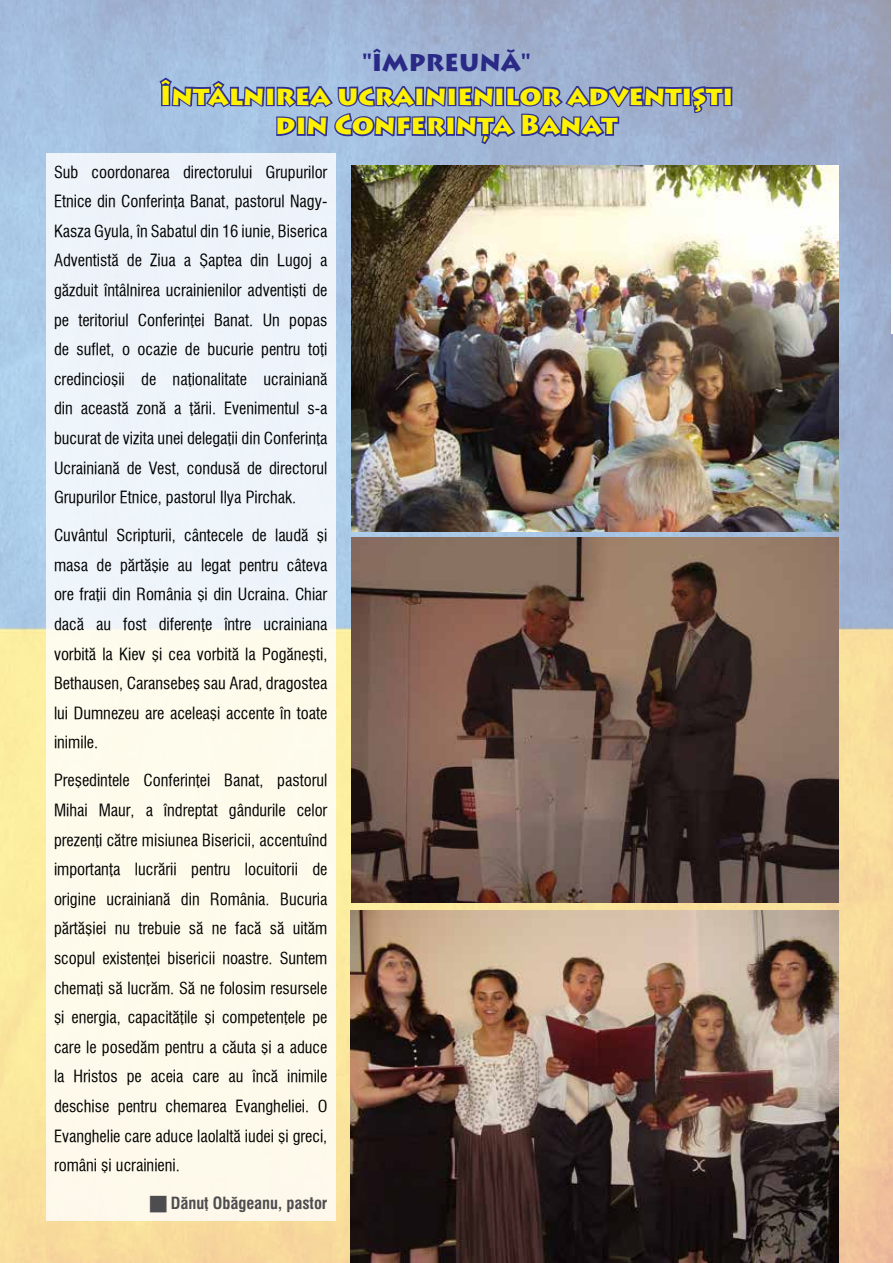
<style>
.page{position:relative;width:893px;height:1263px;background:#fff}
.page>*{position:absolute;margin:0;border:0;box-sizing:border-box;transform-origin:0 0}
.t1{font:900 27px/29.7px "Lithos Pro";color:#fff200;text-align:center}
.t2{font:900 24px "Lithos Pro";color:#2a2a86}
.t3{font:16.5px/29.5px "Geneva Narrow";color:#000;text-align:justify}
.t4{font:700 16.5px "Geneva Narrow";color:#4d4d4f}
</style>
<div class="page">
<img style="left:0;top:0;width:893px;height:1263px">
<img style="left:351px;top:165px;width:488px;height:366px">
<img style="left:351px;top:537px;width:488px;height:366px">
<img style="left:351px;top:910px;width:488px;height:353px">
<svg style="left:157px;top:76px;width:577px;height:70px;background:#8293c5"></svg>
<div style="left:46px;top:153px;width:289px;height:1068px;background:linear-gradient(to right,#f7f8f2,#f7f7f2)"></div>
<hr style="left:892px;top:0;width:1px;height:334px;background:#fff">
<svg style="left:150px;top:1196px;width:17px;height:16px"></svg>
<h2 class="t2" style="left:362px;top:47px;width:170px">"Împreună"</h2>
<h1 class="t1" style="left:160px;top:81px;width:575px">Întâlnirea ucrainienilor adventişti din Conferinţa Banat</h1>
<p class="t3" style="left:54px;top:157px;width:275px">Sub coordonarea directorului Grupurilor Etnice din Conferinţa Banat, pastorul Nagy-Kasza Gyula, în Sabatul din 16 iunie, Biserica Adventistă de Ziua a Şaptea din Lugoj a găzduit întâlnirea ucrainienilor adventişti de pe teritoriul Conferinţei Banat. Un popas de suflet, o ocazie de bucurie pentru toţi credincioşii de naţionalitate ucrainiană din această zonă a ţării. Evenimentul s-a bucurat de vizita unei delegaţii din Conferinţa Ucrainiană de Vest, condusă de directorul Grupurilor Etnice, pastorul Ilya Pirchak.</p>
<p class="t3" style="left:54px;top:520px;width:275px">Cuvântul Scripturii, cântecele de laudă şi masa de părtăşie au legat pentru câteva ore fraţii din România şi din Ucraina. Chiar dacă au fost diferenţe între ucrainiana vorbită la Kiev şi cea vorbită la Pogăneşti, Bethausen, Caransebeş sau Arad, dragostea lui Dumnezeu are aceleaşi accente în toate inimile.</p>
<p class="t3" style="left:54px;top:766px;width:275px">Preşedintele Conferinţei Banat, pastorul Mihai Maur, a îndreptat gândurile celor prezenţi către misiunea Bisericii, accentuînd importanţa lucrării pentru locuitorii de origine ucrainiană din România. Bucuria părtăşiei nu trebuie să ne facă să uităm scopul existenţei bisericii noastre. Suntem chemaţi să lucrăm. Să ne folosim resursele şi energia, capacităţile şi competenţele pe care le posedăm pentru a căuta şi a aduce la Hristos pe aceia care au încă inimile deschise pentru chemarea Evangheliei. O Evanghelie care aduce laolaltă iudei şi greci, români şi ucrainieni.</p>
<p class="t4" style="left:171px;top:1193px;width:158px">Dănuţ Obăgeanu, pastor</p>
</div>
